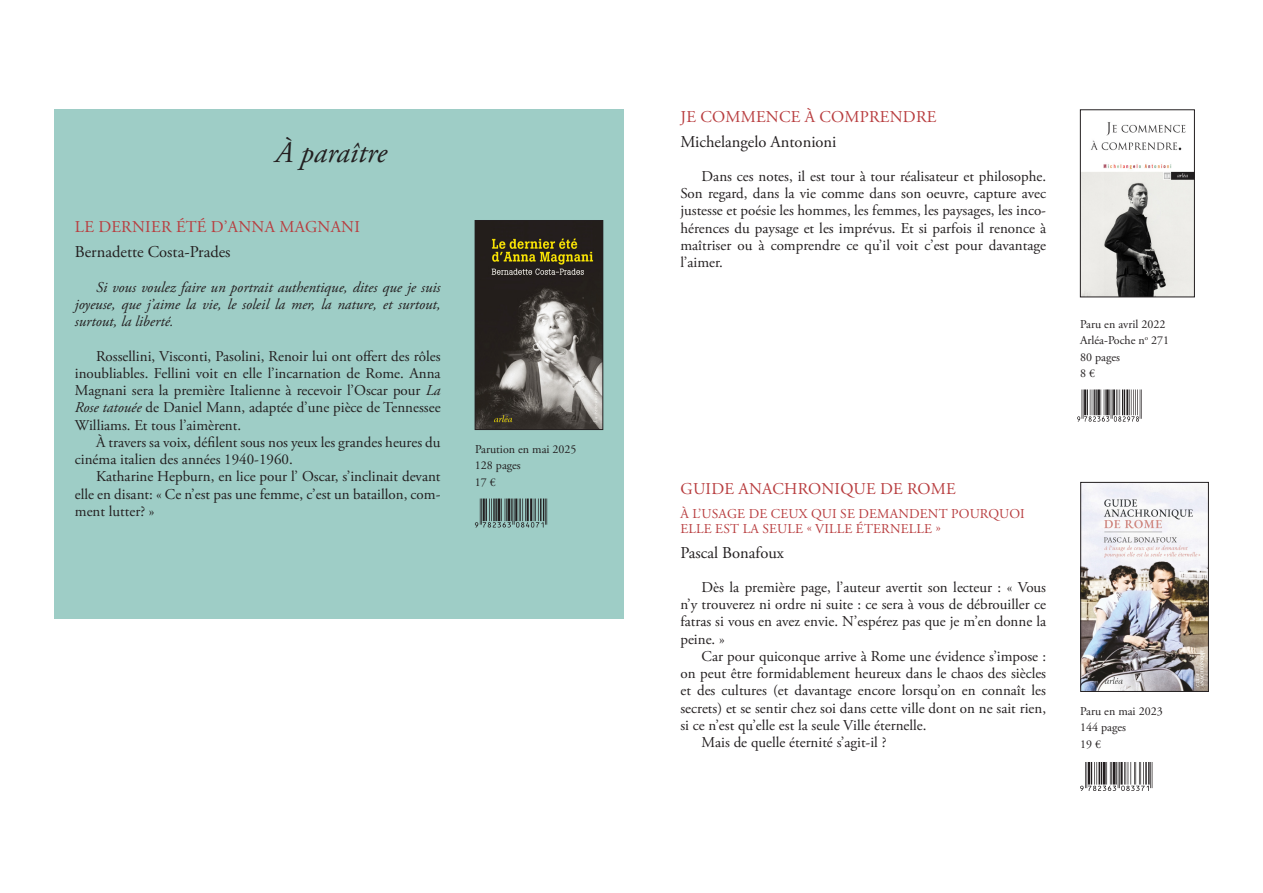
<style>
.page{position:relative;width:1263px;height:893px;background:#fff}
.page>*{position:absolute;margin:0;border:0;box-sizing:border-box;transform-origin:0 0}
.À_paraître{font:italic 30px "Adobe Garamond Pro";color:#231f20}
.Titres{font:16.5px "Adobe Garamond Pro";letter-spacing:.015em;color:#b83d3f}
.Auteur{font:16.5px "Adobe Garamond Pro";color:#231f20}
.Texte_courant{font:15px/17.2px "Adobe Garamond Pro";color:#231f20;text-align:justify}
.Texte_courant-2{font:italic 15px/17.2px "Adobe Garamond Pro";color:#231f20;text-align:justify}
.Sous-titre{font:13.5px/15px "Adobe Garamond Pro";letter-spacing:.015em;color:#b83d3f}
.Indications_livres{font:12px "Adobe Garamond Pro";color:#231f20}
.s1{font-style:italic}
</style>
<div class="page">
<img style="left:1082px;top:122px;width:111px;height:173px">
<div style="left:1080px;top:110px;width:115px;height:187px;border:1px solid #231f20"></div>
<svg style="left:1077px;top:389px;width:64px;height:33px"></svg>
<div style="left:54px;top:110px;width:570px;height:509px;background:#9ecdc6"></div>
<img style="left:1082px;top:484px;width:124px;height:206px">
<div style="left:1080px;top:482px;width:128px;height:210px;border:1px solid #231f20"></div>
<svg style="left:1080px;top:762px;width:72px;height:29px"></svg>
<img style="left:477px;top:222px;width:124px;height:206px">
<div style="left:475px;top:220px;width:128px;height:210px;border:1px solid #231f20"></div>
<svg style="left:475px;top:498px;width:72px;height:29px"></svg>
<p class="À_paraître" style="left:275px;top:135px;width:113px">À paraître</p>
<p class="Titres" style="left:75px;top:217px;width:286px">LE DERNIER ÉTÉ D’ANNA MAGNANI</p>
<p class="Auteur" style="left:75px;top:242px;width:157px">Bernadette Costa-Prades</p>
<p class="Texte_courant-2" style="left:75px;top:279px;width:367px;text-indent:21px">Si vous voulez faire un portrait authentique, dites que je suis joyeuse, que j’aime la vie, le soleil la mer, la nature, et surtout, surtout, la liberté.</p>
<p class="Texte_courant" style="left:75px;top:348px;width:367px;text-indent:21px">Rossellini, Visconti, Pasolini, Renoir lui ont offert des rôles inoubliables. Fellini voit en elle l’incarnation de Rome. Anna Magnani sera la première Italienne à recevoir l’Oscar pour <span class="s1">La Rose tatouée</span> de Daniel Mann, adaptée d’une pièce de Tennessee Williams. Et tous l’aimèrent.</p>
<p class="Texte_courant" style="left:75px;top:434px;width:367px;text-indent:21px">À travers sa voix, défilent sous nos yeux les grandes heures du cinéma italien des années 1940-1960.</p>
<p class="Texte_courant" style="left:75px;top:468px;width:367px;text-indent:21px">Katharine Hepburn, en lice pour l’ Oscar, s’inclinait devant elle en disant: « Ce n’est pas une femme, c’est un bataillon, com&shy;ment lutter? »</p>
<p class="Indications_livres" style="left:475px;top:442px;width:103px">Parution en mai 2025</p>
<p class="Indications_livres" style="left:475px;top:458px;width:47px">128 pages</p>
<p class="Indications_livres" style="left:475px;top:475px;width:22px">17 €</p>
<p class="Titres" style="left:680px;top:106px;width:258px">JE COMMENCE À COMPRENDRE</p>
<p class="Auteur" style="left:680px;top:131px;width:158px">Michelangelo Antonioni</p>
<p class="Texte_courant" style="left:680px;top:168px;width:367px;text-indent:21px">Dans ces notes, il est tour à tour réalisateur et philosophe.<br>Son regard, dans la vie comme dans son oeuvre, capture avec justesse et poésie les hommes, les femmes, les paysages, les inco&shy;hérences du paysage et les imprévus. Et si parfois il renonce à maîtriser ou à comprendre ce qu’il voit c’est pour davantage l’aimer.</p>
<p class="Indications_livres" style="left:1080px;top:317px;width:87px">Paru en avril 2022</p>
<p class="Indications_livres" style="left:1080px;top:333px;width:91px">Arléa-Poche n<sup>o</sup> 271</p>
<p class="Indications_livres" style="left:1080px;top:350px;width:41px">80 pages</p>
<p class="Indications_livres" style="left:1080px;top:366px;width:16px">8 €</p>
<p class="Titres" style="left:680px;top:479px;width:277px">GUIDE ANACHRONIQUE DE ROME</p>
<p class="Sous-titre" style="left:680px;top:506px;width:346px">À L’USAGE DE CEUX QUI SE DEMANDENT POURQUOI<br>ELLE EST LA SEULE « VILLE ÉTERNELLE »</p>
<p class="Auteur" style="left:680px;top:542px;width:105px">Pascal Bonafoux</p>
<p class="Texte_courant" style="left:680px;top:579px;width:367px;text-indent:21px">Dès la première page, l’auteur avertit son lecteur : « Vous n’y trouverez ni ordre ni suite : ce sera à vous de débrouiller ce fatras si vous en avez envie. N’espérez pas que je m’en donne la peine. »</p>
<p class="Texte_courant" style="left:680px;top:648px;width:367px;text-indent:21px">Car pour quiconque arrive à Rome une évidence s’impose : on peut être formidablement heureux dans le chaos des siècles et des cultures (et davantage encore lorsqu’on en connaît les secrets) et se sentir chez soi dans cette ville dont on ne sait rien, si ce n’est qu’elle est la seule Ville éternelle.</p>
<p class="Texte_courant" style="left:702px;top:734px;width:186px">Mais de quelle éternité s’agit-il ?</p>
<p class="Indications_livres" style="left:1080px;top:703px;width:84px">Paru en mai 2023</p>
<p class="Indications_livres" style="left:1080px;top:720px;width:47px">144 pages</p>
<p class="Indications_livres" style="left:1080px;top:736px;width:22px">19 €</p>
</div>
